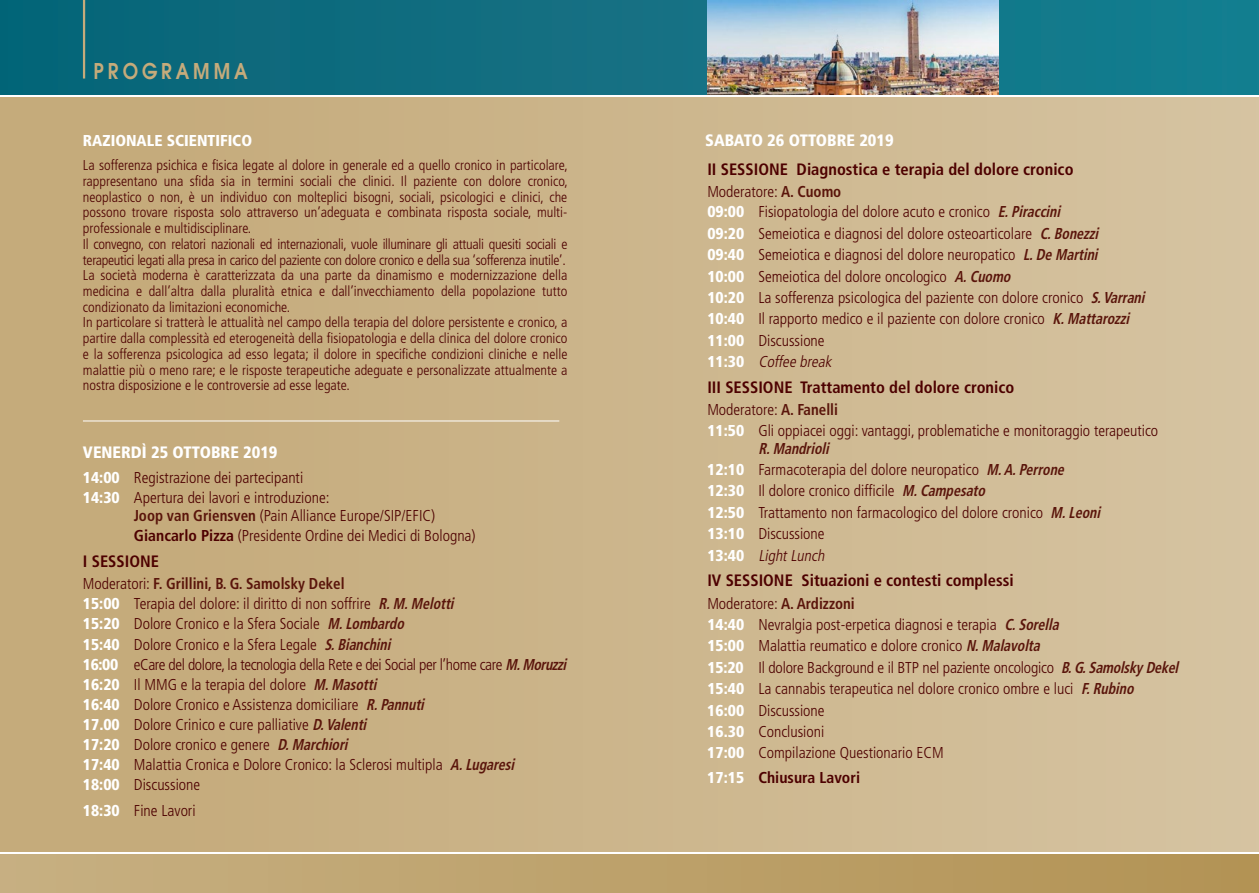
<style>
.page{position:relative;width:1259px;height:893px;background:#fff}
.page>*{position:absolute;margin:0;border:0;box-sizing:border-box;transform-origin:0 0}
.t1{font:600 21.6px "Avant Garde";letter-spacing:.21em;color:#c5ab7b;scale:.85 1}
.t2{font:700 condensed 16.5px "Frutiger";color:#4d0000}
.t3{font:900 condensed 16.5px "Frutiger";color:#fff}
.t4{font:300 condensed 15.75px/20.1px "Frutiger";color:#4d0000}
.t5{font:900 condensed 15.75px "Frutiger";color:#fff}
.t6{font:700 condensed 15.75px "Frutiger";color:#4d0000}
.t7{font:300 condensed 14.25px/15.8px "Frutiger";color:#4d0000}
.s1{font-weight:900;color:#fff}
.s2{font-weight:700;color:#5a150b}
.s3{font-weight:700}
.s4{font-weight:700;font-style:italic;color:#5a150b}
.s5{font-style:italic}
</style>
<div class="page">
<div style="left:0;top:97px;width:1259px;height:754px;background:linear-gradient(to right,#c3a877,#d5c3a1)"></div>
<svg style="left:0;top:0;width:1259px;height:95px;background:#0f6f82"></svg>
<div style="left:0;top:854px;width:1259px;height:39px;background:linear-gradient(to right,#c7b082,#b29354)"></div>
<hr style="left:83px;top:0;width:2px;height:79px;background:#c5ab7b">
<hr style="left:83px;top:421px;width:476px;height:1px;background:#fff">
<img style="left:707px;top:1px;width:291px;height:94px">
<h1 class="t1" style="left:94px;top:57px;width:183px">PROGRAMMA</h1>
<p class="t5" style="left:83px;top:131px;width:44px">RAZIONA</p>
<p class="t5" style="left:147px;top:131px;width:105px">LE SCIENTIFICO</p>
<p class="t7" style="left:83px;top:157px;width:486px">La sofferenza psichica e fisica legate al dolore in generale ed a quello cronico in particolare, rappresentano una sfida sia in termini sociali che clinici. Il paziente con dolore cronico, neoplastico o non, è un individuo con molteplici bisogni, sociali, psicologici e clinici, che possono trovare risposta solo attraverso un’adeguata e combinata risposta sociale, multi&shy;professionale e multidisciplinare.<br>Il convegno, con relatori nazionali ed internazionali, vuole illuminare gli attuali quesiti sociali e terapeutici legati alla presa in carico del paziente con dolore cronico e della sua ‘sofferenza inutile’.<br>La società moderna è caratterizzata da una parte da dinamismo e modernizzazione della medicina e dall’altra dalla pluralità etnica e dall’invecchiamento della popolazione tutto condizionato da limitazioni economiche.<br>In particolare si tratterà le attualità nel campo della terapia del dolore persistente e cronico, a partire dalla complessità ed eterogeneità della fisiopatologia e della clinica del dolore cronico e la sofferenza psicologica ad esso legata; il dolore in specifiche condizioni cliniche e nelle malattie più o meno rare; e le risposte terapeutiche adeguate e personalizzate attualmente a nostra disposizione e le controversie ad esse legate.</p>
<p class="t3" style="left:83px;top:442px;width:196px">VENERDÌ 25 OTTOBRE 2019</p>
<p class="t4" style="left:83px;top:467px;width:248px"><span class="s1">14:00</span> Registrazione dei partecipanti<br><span class="s1">14:30</span> Apertura dei lavori e introduzione:</p>
<p class="t4" style="left:134px;top:506px;width:343px"><span class="s2">Joop van Griensven</span> (Pain Alliance Europe/SIP/EFIC)<br><span class="s3">Giancarlo Pizza</span> (Presidente Ordine dei Medici di Bologna)</p>
<p class="t2" style="left:83px;top:551px;width:78px">I SESSIONE</p>
<p class="t4" style="left:83px;top:574px;width:489px">Moderatori: <span class="s2">F. Grillini, B. G. Samolsky Dekel<br></span><span class="s1">15:00</span> Terapia del dolore: il diritto di non soffrire <span class="s4">R.M.Melotti<br></span><span class="s1">15:20</span> Dolore Cronico e la Sfera Sociale <span class="s4">M.Lombardo<br></span><span class="s1">15:40</span> Dolore Cronico e la Sfera Legale <span class="s4">S.Bianchini<br></span><span class="s1">16:00</span> eCare del dolore, la tecnologia della Rete e dei Social per l’home care <span class="s4">M.Moruzzi </span><span class="s1">16:20</span> Il MMG e la terapia del dolore <span class="s4">M.Masotti<br></span><span class="s1">16:40</span> Dolore Cronico e Assistenza domiciliare <span class="s4">R.Pannuti<br></span><span class="s1">17.00</span> Dolore Crinico e cure palliative <span class="s4">D.Valenti<br></span><span class="s1">17:20</span> Dolore cronico e genere <span class="s4">D.Marchiori<br></span><span class="s1">17:40</span> Malattia Cronica e Dolore Cronico: la Sclerosi multipla <span class="s4">A.Lugaresi<br></span><span class="s1">18:00</span> Discussione</p>
<p class="t4" style="left:83px;top:801px;width:114px"><span class="s1">18:30</span> Fine Lavori</p>
<p class="t3" style="left:705px;top:131px;width:190px">SABATO 26 OTTOBRE 2019</p>
<p class="t2" style="left:707px;top:160px;width:368px">II SESSIONE Diagnostica e terapia del dolore cronico</p>
<p class="t4" style="left:707px;top:181px;width:442px;line-height:21.3px">Moderatore: <span class="s2">A. Cuomo<br></span><span class="s1">09:00</span> Fisiopatologia del dolore acuto e cronico <span class="s4">E.Piraccini<br></span><span class="s1">09:20</span> Semeiotica e diagnosi del dolore osteoarticolare <span class="s4">C.Bonezzi<br></span><span class="s1">09:40</span> Semeiotica e diagnosi del dolore neuropatico <span class="s4">L.DeMartini<br></span><span class="s1">10:00</span> Semeiotica del dolore oncologico <span class="s4">A.Cuomo<br></span><span class="s1">10:20</span> La sofferenza psicologica del paziente con dolore cronico <span class="s4">S.Varrani </span><span class="s1">10:40</span> Il rapporto medico e il paziente con dolore cronico <span class="s4">K.Mattarozzi </span><span class="s1">11:00</span> Discussione<br><span class="s1">1 1 : 3 0</span> <span class="s5">Coffee break</span></p>
<p class="t2" style="left:707px;top:378px;width:308px">III SESSIONE Trattamento del dolore cronico</p>
<p class="t4" style="left:707px;top:400px;width:452px">Moderatore: <span class="s2">A. Fanelli<br></span><span class="s1">11:50</span> Gli oppiacei oggi: vantaggi, problematiche e monitoraggio terapeutico</p>
<p class="t4" style="left:707px;top:438px;width:398px;line-height:21.5px;text-indent:51px"><span class="s4">R.Mandrioli<br></span><span class="s1">12:10</span> Farmacoterapia del dolore neuropatico <span class="s4">M.A.Perrone </span><span class="s1">12:30</span> Il dolore cronico difficile <span class="s4">M.Campesato<br></span><span class="s1">12:50</span> Trattamento non farmacologico del dolore cronico <span class="s4">M.Leoni </span><span class="s1">13:10</span> Discussione<br><span class="s1">1 3 : 40</span> <span class="s5">LightLunch</span></p>
<p class="t2" style="left:707px;top:571px;width:308px">IV SESSIONE Situazioni e contesti complessi</p>
<p class="t4" style="left:707px;top:593px;width:476px;line-height:21.5px">Moderatore: <span class="s2">A. Ardizzoni<br></span><span class="s1">14:40</span> Nevralgia post-erpetica diagnosi e terapia <span class="s4">C.Sorella<br></span><span class="s1">15:00</span> Malattia reumatico e dolore cronico <span class="s4">N.Malavolta<br></span><span class="s1">15:20</span> Il dolore Background e il BTP nel paziente oncologico <span class="s4">B.G.SamolskyDekel </span><span class="s1">15:40</span> La cannabis terapeutica nel dolore cronico ombre e luci <span class="s4">F.Rubino<br></span><span class="s1">16:00</span> Discussione<br><span class="s1">16.30</span> Conclusioni<br><span class="s1">17:00</span> Compilazione Questionario ECM</p>
<p class="t6" style="left:707px;top:768px;width:154px"><span class="s1">17:15</span> Chiusura Lavori</p>
</div>
